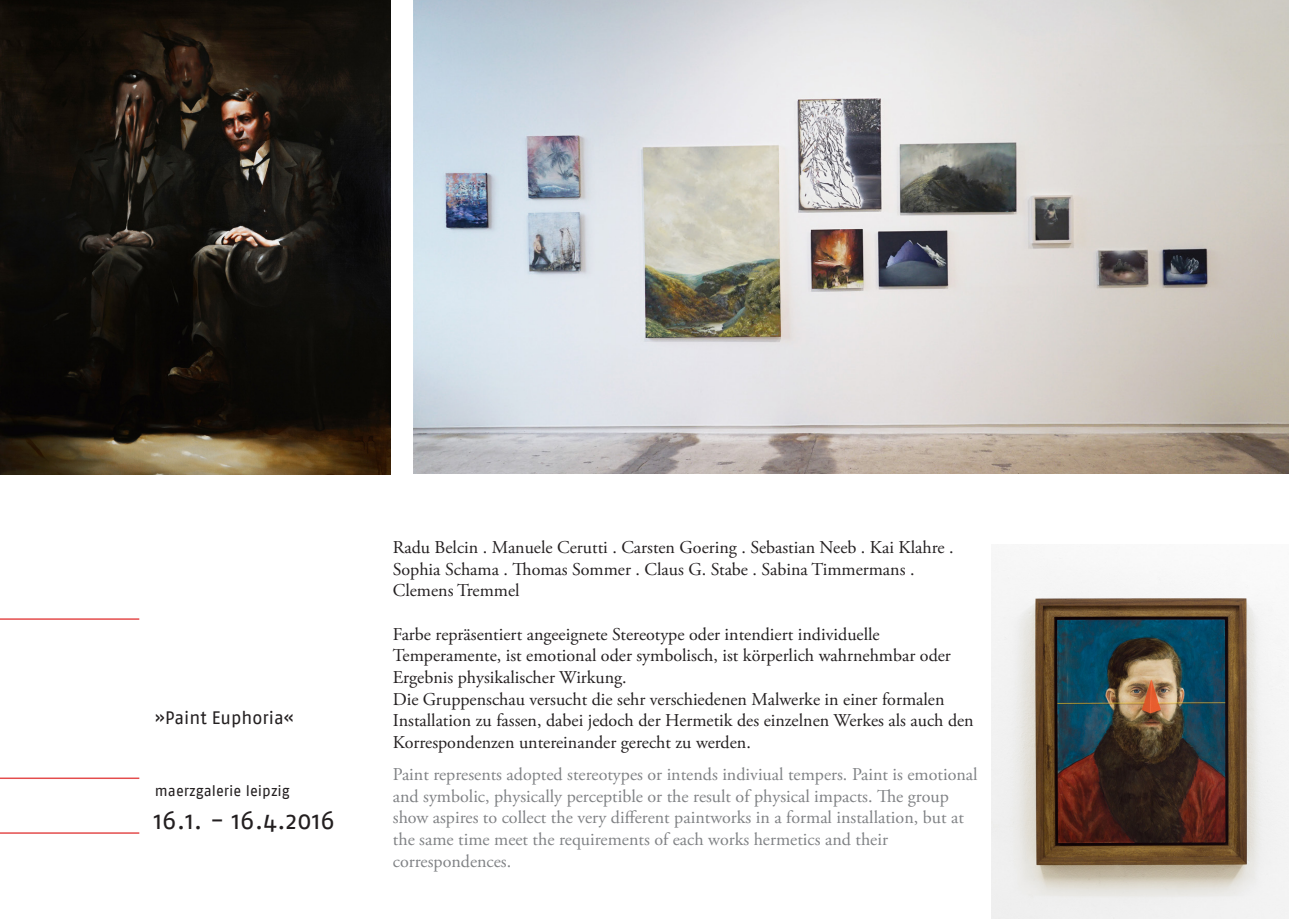
<style>
.page{position:relative;width:1289px;height:919px;background:#fff}
.page>*{position:absolute;margin:0;border:0;box-sizing:border-box;transform-origin:0 0}
.t1{font:25.5px "Fago No";color:#231f20}
.t2{font:18px/21.6px "Adobe Garamond Pro";color:#231f20}
.t3{font:18px/21.6px "Adobe Garamond Pro";color:#808285}
.t4{font:18px "Fago No";color:#231f20}
.t5{font:15px "Fago No";color:#231f20}
</style>
<div class="page">
<img style="left:991px;top:549px;width:297px;height:369px">
<img style="left:413px;top:0;width:875px;height:473px">
<img style="left:0;top:0;width:391px;height:474px">
<hr style="left:0;top:777px;width:139px;height:2px;background:#e44d4d">
<hr style="left:0;top:832px;width:139px;height:1px;background:#e44d4d">
<hr style="left:0;top:618px;width:139px;height:1px;background:#e44d4d">
<p class="t4" style="left:155px;top:707px;width:140px">»Paint Euphoria«</p>
<p class="t5" style="left:155px;top:782px;width:136px">maerzgalerie leipzig</p>
<p class="t1" style="left:154px;top:805px;width:182px">16.1. - 16.4.2016</p>
<p class="t2" style="left:393px;top:537px;width:562px">Radu Belcin . Manuele Cerutti . Carsten Goering . Sebastian Neeb . Kai Klahre .<br>Sophia Schama . Thomas Sommer . Claus G. Stabe . Sabina Timmermans .</p>
<p class="t2" style="left:393px;top:580px;width:128px">Clemens Tremmel</p>
<p class="t2" style="left:393px;top:623px;width:488px">Farbe repräsentiert angeeignete Stereotype oder intendiert individuelle</p>
<p class="t2" style="left:393px;top:645px;width:559px">Temperamente, ist emotional oder symbolisch, ist körperlich wahrnehmbar oder<br>Ergebnis physikalischer Wirkung.</p>
<p class="t2" style="left:393px;top:688px;width:582px">Die Gruppenschau versucht die sehr verschiedenen Malwerke in einer formalen<br>Installation zu fassen, dabei jedoch der Hermetik des einzelnen Werkes als auch den<br>Korrespondenzen untereinander gerecht zu werden.</p>
<p class="t3" style="left:393px;top:764px;width:586px">Paint represents adopted stereotypes or intends indiviual tempers. Paint is emotional and symbolic, physically perceptible or the result of physical impacts. The group show aspires to collect the very different paintworks in a formal installation, but at the same time meet the requirements of each works hermetics and their</p>
<p class="t3" style="left:393px;top:850px;width:120px">correspondences.</p>
</div>
